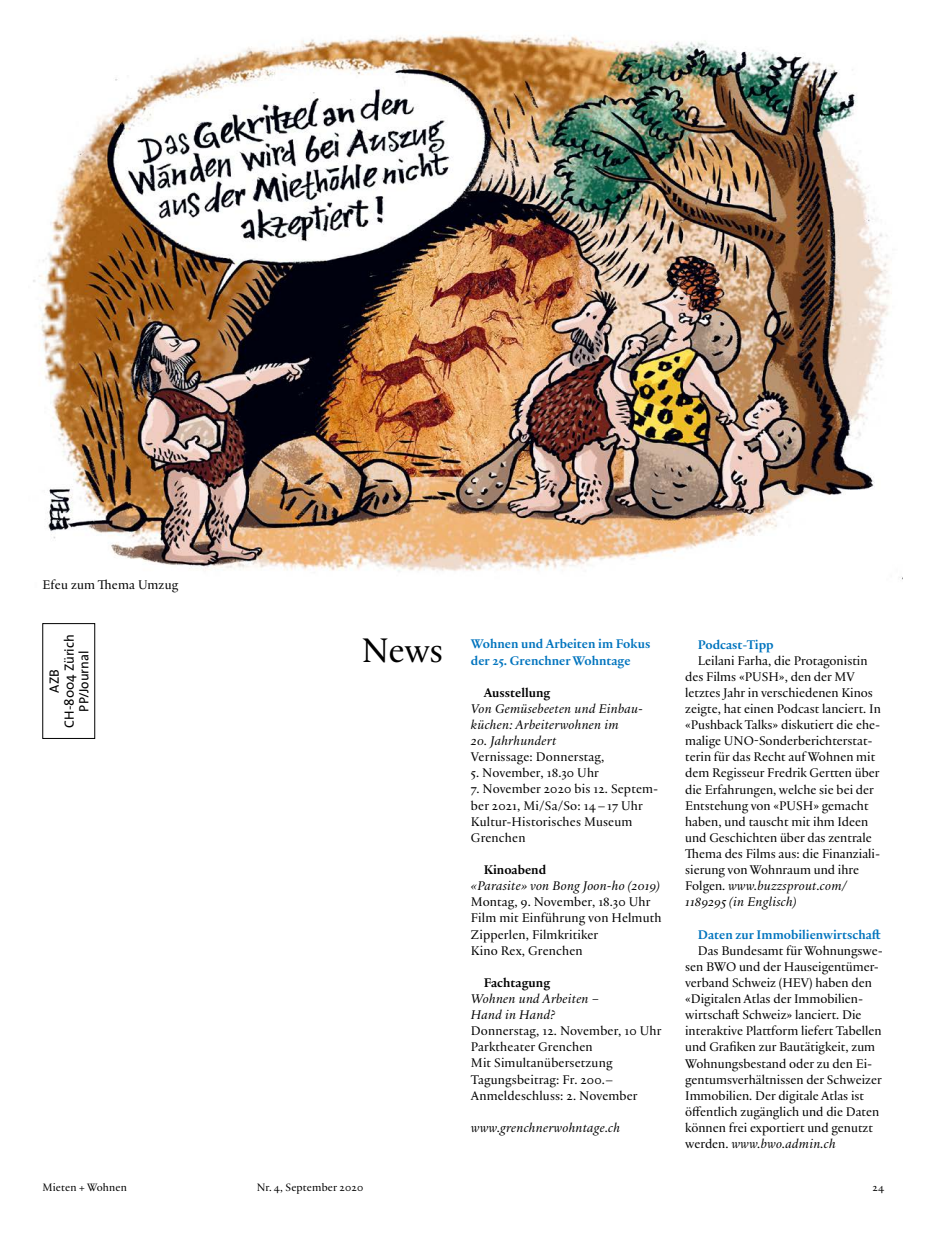
<style>
.page{position:relative;width:927px;height:1234px;background:#fff}
.page>*{position:absolute;margin:0;border:0;box-sizing:border-box;transform-origin:0 0}
.Titel_3___24_5{font:36.75px "Practice";color:#000}
.Text_2___9_0{font:13.5px/16px "Practice";color:#000}
.Text_2___9_0_Ohne_Ei{font:13.5px/16px "Practice";letter-spacing:.01em;color:#000}
.Text_2___9_0_Ohne_Ei-2{font:13.5px/16px "Practice Regular Ita";letter-spacing:.01em;color:#000}
.t1{font:700 13.5px/16px "Practice";color:#0074be}
.t2{font:700 13.5px "Practice";color:#000}
.t3{font:13.5px/15px "The Sans";color:#000;text-align:center}
.Text_2___9_0-2{font:13.5px "Practice Regular Ita";letter-spacing:.01em;color:#000}
.Bildlegende{font:13.5px "Practice";letter-spacing:.01em;color:#000}
.t4{font:11.55px "Practice";letter-spacing:.01em;color:#000}
.s1{font-family:"Practice Regular Ita"}
</style>
<div class="page">
<img style="left:33px;top:35px;width:859px;height:537px">
<p class="Bildlegende" style="left:43px;top:576px;width:137px">Efeu zum Thema Umzug</p>
<p class="t3" style="left:46px;top:727px;width:94px;rotate:-90deg">AZB<br>CH-8004 Zürich<br>PP/Journal</p>
<h1 class="Titel_3___24_5" style="left:361px;top:625px;width:83px">News</h1>
<h2 class="t1" style="left:471px;top:635px;width:181px">Wohnen und Arbeiten im Fokus der 25. Grenchner Wohntage</h2>
<h3 class="t2" style="left:484px;top:682px;width:68px">Ausstellung</h3>
<p class="Text_2___9_0_Ohne_Ei-2" style="left:471px;top:700px;width:172px">Von Gemüsebeeten und Einbau&shy;küchen: Arbeiterwohnen im</p>
<p class="Text_2___9_0_Ohne_Ei-2" style="left:471px;top:732px;width:87px">20. Jahrhundert</p>
<p class="Text_2___9_0_Ohne_Ei" style="left:471px;top:748px;width:135px">Vernissage: Donnerstag,</p>
<p class="Text_2___9_0_Ohne_Ei" style="left:471px;top:764px;width:130px">5. November, 18.30 Uhr</p>
<p class="Text_2___9_0_Ohne_Ei" style="left:471px;top:780px;width:189px">7. November 2020 bis 12. Septem&shy;ber 2021, Mi/Sa/So: 14 – 17 Uhr</p>
<p class="Text_2___9_0_Ohne_Ei" style="left:471px;top:812px;width:163px">Kultur-Historisches Museum<br>Grenchen</p>
<h3 class="t2" style="left:484px;top:859px;width:64px">Kinoabend</h3>
<p class="Text_2___9_0_Ohne_Ei-2" style="left:471px;top:877px;width:190px">«Parasite» von Bong Joon-ho (2019)</p>
<p class="Text_2___9_0_Ohne_Ei" style="left:471px;top:893px;width:181px">Montag, 9. November, 18.30 Uhr</p>
<p class="Text_2___9_0_Ohne_Ei" style="left:471px;top:909px;width:192px">Film mit Einführung von Helmuth<br>Zipperlen, Filmkritiker</p>
<p class="Text_2___9_0_Ohne_Ei" style="left:471px;top:941px;width:113px">Kino Rex, Grenchen</p>
<h3 class="t2" style="left:484px;top:972px;width:68px">Fachtagung</h3>
<p class="Text_2___9_0_Ohne_Ei-2" style="left:471px;top:990px;width:130px">Wohnen und Arbeiten –<br>Hand in Hand?</p>
<p class="Text_2___9_0_Ohne_Ei" style="left:471px;top:1022px;width:192px">Donnerstag, 12. November, 10 Uhr</p>
<p class="Text_2___9_0_Ohne_Ei" style="left:471px;top:1038px;width:123px">Parktheater Grenchen</p>
<p class="Text_2___9_0_Ohne_Ei" style="left:471px;top:1054px;width:143px">Mit Simultanübersetzung</p>
<p class="Text_2___9_0_Ohne_Ei" style="left:471px;top:1070px;width:144px">Tagungsbeitrag: Fr. 200.–</p>
<p class="Text_2___9_0_Ohne_Ei" style="left:471px;top:1086px;width:168px">Anmeldeschluss: 2. November</p>
<p class="Text_2___9_0-2" style="left:471px;top:1117px;width:151px">www.grenchnerwohntage.ch</p>
<h2 class="t1" style="left:698px;top:635px;width:77px">Podcast-Tipp</h2>
<p class="Text_2___9_0" style="left:685px;top:651px;width:197px;text-indent:13px">Leilani Farha, die Protagonistin des Films «PUSH», den der MV letztes Jahr in verschiedenen Kinos zeigte, hat einen Podcast lanciert. In «Pushback Talks» diskutiert die ehe&shy;malige UNO-Sonderberichterstat&shy;terin für das Recht auf Wohnen mit dem Regisseur Fredrik Gertten über die Erfahrungen, welche sie bei der Entstehung von «PUSH» gemacht haben, und tauscht mit ihm Ideen und Geschichten über das zentrale Thema des Films aus: die Finanziali&shy;sierung von Wohnraum und ihre Folgen. <span class="s1">www.buzzsprout.com/ 1189295 (in Englisch)</span></p>
<h2 class="t1" style="left:698px;top:925px;width:184px">Daten zur Immobilienwirtschaft</h2>
<p class="Text_2___9_0" style="left:685px;top:941px;width:199px;text-indent:13px">Das Bundesamt für Wohnungswe&shy;sen BWO und der Hauseigentümer&shy;verband Schweiz (HEV) haben den «Digitalen Atlas der Immobilien&shy;wirtschaft Schweiz» lanciert. Die interaktive Plattform liefert Tabellen und Grafiken zur Bautätigkeit, zum Wohnungsbestand oder zu den Ei&shy;gentumsverhältnissen der Schweizer Immobilien. Der digitale Atlas ist öffentlich zugänglich und die Daten können frei exportiert und genutzt werden. <span class="s1">www.bwo.admin.ch</span></p>
<p class="t4" style="left:43px;top:1179px;width:86px">Mieten + Wohnen</p>
<p class="t4" style="left:257px;top:1179px;width:108px">Nr. 4, September 2020</p>
<p class="t4" style="left:873px;top:1179px;width:13px">24</p>
</div>
